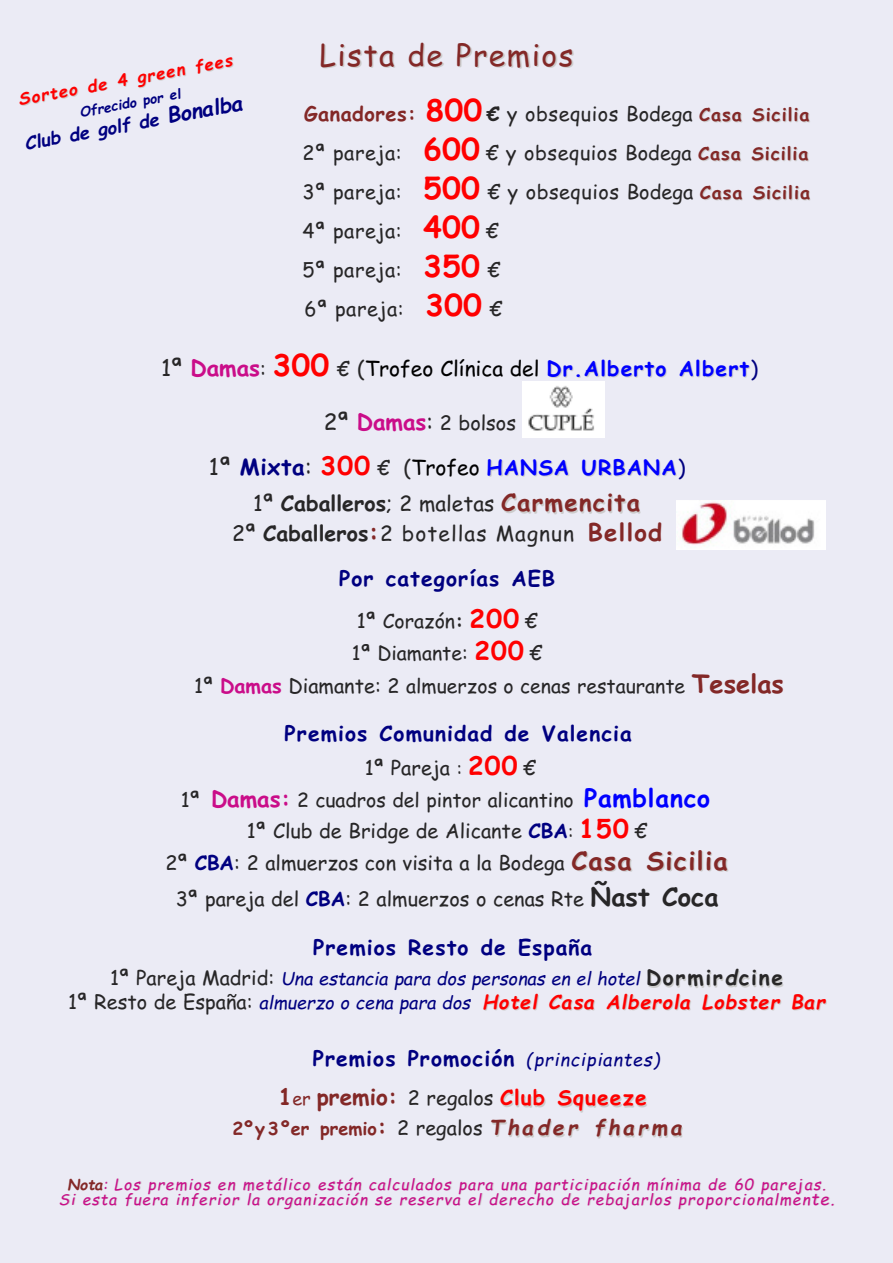
<style>
.page{position:relative;width:893px;height:1263px;background:#ebebf5}
.page>*{position:absolute;margin:0;border:0;box-sizing:border-box;transform-origin:0 0}
.t1{font:30px "Comic Sans MS";letter-spacing:.05em;color:#832827}
.t2{font:700 21.3px "Comic Sans MS";color:#272627}
.t3{font:700 21px/45px "Comic Sans MS";letter-spacing:.05em;color:#000080;text-align:center}
.t4{font:21px "Comic Sans MS";color:#000}
.t5{font:700 21px "Comic Sans MS";letter-spacing:.05em;color:#00f}
.t6{font:19.95px/39px "Comic Sans MS";letter-spacing:.025em;color:#272627}
.t7{font:19.95px/31.5px "Comic Sans MS";color:#272627;text-align:center}
.t8{font:19.5px "Comic Sans MS";color:#272627}
.t9{font:italic 700 19.5px "Comic Sans MS";letter-spacing:.05em;color:#f00}
.t10{font:italic 18px "Comic Sans MS";color:#000080}
.t11{font:700 18px "Comic Sans MS";color:#832827}
.t12{font:italic 700 18px "Comic Sans MS";color:#000080}
.t13{font:italic 700 16.5px "Comic Sans MS";color:#f00}
.t14{font:italic 15.3px/15px "Comic Sans MS";letter-spacing:.075em;color:#ca0d89;text-align:center}
.t15{font:italic 700 13.5px "Comic Sans MS";color:#000080}
.s1{font-weight:700;color:#832827}
.s2{font-weight:700;font-size:30px;color:#f00}
.s3{font-weight:700}
.s4{font-weight:700;font-size:18px;color:#832827}
.s5{font-size:22.5px;color:#272627}
.s6{font-weight:700;font-size:22.5px;color:#ca0d89}
.s7{font-size:19.95px;color:#272627}
.s8{color:#272627}
.s9{font-weight:700;color:#00f}
.s10{color:#000080}
.s11{font-size:22.5px}
.s12{font-weight:700;font-size:27px}
.s13{font-weight:400;font-size:22.5px;color:#272627}
.s14{font-size:22.5px;color:#000080}
.s15{font-size:25.65px;color:#f00}
.s16{font-weight:400;font-size:19.95px;color:#272627}
.s17{font-weight:400;color:#272627}
.s18{font-weight:400;color:#000}
.s19{font-weight:400;color:#000080}
.s20{font-weight:400}
.s21{font-weight:400;font-size:21px}
.s22{font-size:24px;color:#832827}
.s23{font-weight:400;font-size:21.3px;color:#272627}
.s24{font-size:21.3px;color:#272627}
.s25{font-size:19.95px}
.s26{font-weight:700;font-size:25.65px;color:#f00}
.s27{font-weight:700;font-size:19.95px;color:#ca0d89}
.s28{font-weight:700;font-size:25.5px;color:#832827}
.s29{font-size:18px}
.s30{font-weight:700;font-size:24.75px;color:#00f}
.s31{font-weight:700;color:#000080}
.s32{font-weight:700;font-size:25.5px}
.s33{font-style:normal;font-size:19.95px;color:#272627}
.s34{font-weight:700;font-style:normal;font-size:21px;color:#272627}
.s35{font-weight:700;font-size:21px;color:#272627}
.s36{font-weight:400;font-style:normal;font-size:19.95px;color:#272627}
.s37{font-weight:400;font-size:18px;color:#000080}
.s38{font-weight:400;font-style:italic;font-size:18px}
.s39{font-size:22.5px;color:#832827}
.s40{font-weight:400;font-size:18px;color:#832827}
.s41{color:#f00}
.s42{font-style:italic;font-size:21px}
.s43{font-weight:700;font-size:15px;color:#832827}
.s44{font-size:15px}
.s45{font-size:16.5px}
.s46{font-size:21px}
</style>
<div class="page">
<img style="left:522px;top:381px;width:83px;height:56px">
<img style="left:676px;top:500px;width:149px;height:50px">
<h1 class="t1" style="left:319px;top:38px;width:256px">Lista de Premios</h1>
<p class="t6" style="left:302px;top:95px;width:509px"><span class="s1">Ganadores:</span> <span class="s2">800</span> <span class="s3">€</span> y obsequios Bodega <span class="s4">Casa Sicilia<br></span>2ª pareja: <span class="s2">600</span> € y obsequios Bodega <span class="s4">Casa Sicilia<br></span>3ª pareja: <span class="s2">500</span> € y obsequios Bodega <span class="s4">Casa Sicilia<br></span>4ª pareja: <span class="s2">400</span> €<br>5ª pareja: <span class="s2">350</span> €<br>6ª pareja: <span class="s2">300</span> €</p>
<p class="t4" style="left:161px;top:357px;width:598px"><span class="s5">1ª</span> <span class="s6">Damas</span><span class="s7">:</span> <span class="s2">300</span> <span class="s7">€</span> <span class="s8">(</span>Trofeo Clínica del <span class="s9">Dr.Alberto Albert</span><span class="s10">)</span></p>
<p class="t7" style="left:324px;top:408px;width:270px"><span class="s11">2ª</span> <span class="s6">Damas</span><span class="s11">:</span> 2 bolsos <span class="s12">Cuplé</span></p>
<p class="t5" style="left:209px;top:456px;width:478px"><span class="s13">1ª</span> <span class="s14">Mixta</span><span class="s13">:</span> <span class="s15">300</span> <span class="s16">€</span> <span class="s17">(</span><span class="s18">Trofeo</span> HANSA URBANA<span class="s19">)</span></p>
<p class="t2" style="left:253px;top:492px;width:389px"><span class="s20">1ª</span> Caballeros<span class="s20">;</span> <span class="s21">2 maletas</span> <span class="s22">Carmencita</span></p>
<p class="t3" style="left:232px;top:512px;width:432px"><span class="s23">2ª</span> <span class="s24">Caballeros</span><span class="s22">:</span><span class="s17">2 botellas Magnun</span> <span class="s22">Bellod<br></span>Por categorías AEB</p>
<p class="t8" style="left:357px;top:610px;width:182px"><span class="s25">1ª</span> Corazón<span class="s3">:</span> <span class="s26">200</span> <span class="s25">€</span></p>
<p class="t8" style="left:352px;top:642px;width:192px">1ª Diamante: <span class="s26">200</span> <span class="s25">€</span></p>
<p class="t8" style="left:194px;top:675px;width:591px"><span class="s25">1ª</span> <span class="s27">Damas</span> <span class="s25">Diamante: 2</span> almuerzos o cenas restaurante <span class="s28">Teselas</span></p>
<p class="t3" style="left:285px;top:711px;width:349px">Premios Comunidad de Valencia</p>
<p class="t7" style="left:365px;top:753px;width:173px">1ª Pareja <span class="s29">:</span> <span class="s26">200</span> €</p>
<p class="t8" style="left:181px;top:789px;width:531px"><span class="s25">1ª</span> <span class="s6">Damas:</span> 2 cuadros del pintor alicantino <span class="s30">Pamblanco</span></p>
<p class="t7" style="left:165px;top:816px;width:564px">1ª Club de Bridge de Alicante <span class="s31">CBA</span><span class="s29">:</span> <span class="s26">150</span> €<br>2ª <span class="s31">CBA</span>: 2 almuerzos con visita a la Bodega <span class="s28">Casa Sicilia</span></p>
<p class="t7" style="left:176px;top:883px;width:544px">3ª pareja del <span class="s31">CBA</span>: 2 almuerzos o cenas Rte <span class="s32">Ñast Coca</span></p>
<p class="t3" style="left:313px;top:926px;width:280px">Premios Resto de España</p>
<p class="t10" style="left:110px;top:969px;width:674px"><span class="s33">1ª Pareja Madrid:</span> Una estancia para dos personas en el hotel <span class="s34">Dormir</span><span class="s35">d</span><span class="s34">cine</span></p>
<p class="t9" style="left:68px;top:991px;width:758px"><span class="s36">1ª Resto de España:</span> <span class="s37">almuerzo o cena para dos</span> Hotel Casa Alberola Lobster Bar</p>
<p class="t3" style="left:279px;top:1040px;width:383px;line-height:39px;text-align:left;text-indent:34px">Premios Promoción <span class="s38">(principiantes)<br></span><span class="s39">1</span><span class="s40">er</span> <span class="s39">premio:</span> <span class="s16">2 regalos</span> <span class="s41">Club Squeeze</span></p>
<p class="t11" style="left:232px;top:1119px;width:451px">2ºy3ºer premio<span class="s11">:</span> <span class="s16">2 regalos</span> <span class="s42">Thader fharma</span></p>
<p class="t14" style="left:59px;top:1177px;width:777px"><span class="s43">Nota</span><span class="s44">:</span> Los premios en metálico están calculados para una participación mínima de 60 parejas.<br>Si esta fuera inferior la organización se reserva el derecho de rebajarlos proporcionalmen<span class="s45">te.</span></p>
<p class="t13" style="left:17px;top:91px;width:219px;rotate:-11deg">Sorteo de 4 green fees</p>
<p class="t15" style="left:78px;top:105px;width:104px;rotate:-11deg">Ofrecido por el</p>
<p class="t12" style="left:23px;top:134px;width:223px;rotate:-11deg">Club de golf de <span class="s46">Bonalba</span></p>
</div>
